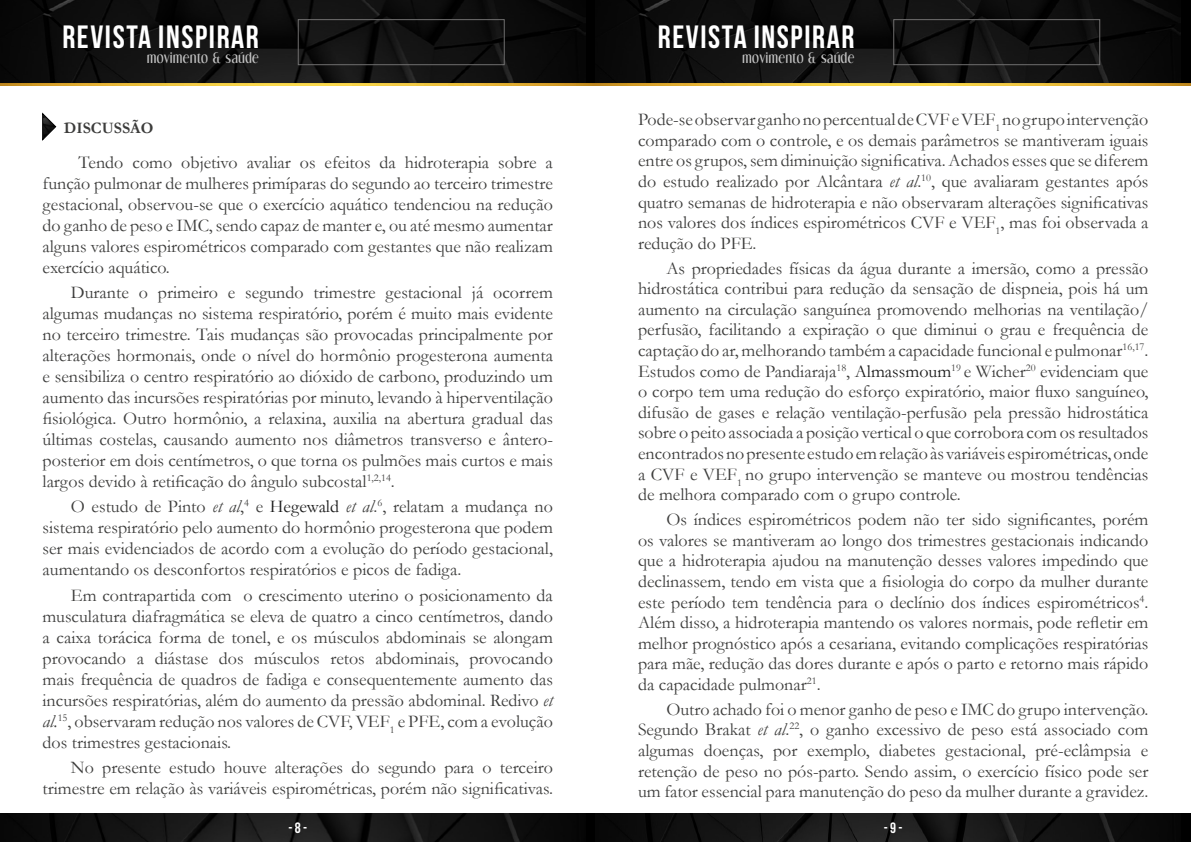
<style>
.page{position:relative;width:1191px;height:842px;background:#fff}
.page>*{position:absolute;margin:0;border:0;box-sizing:border-box;transform-origin:0 0}
.t1{font:700 32.2px "Bebas Neue";letter-spacing:.05em;color:#fff}
.t2{font:18px/20.6px "Garamond";color:#3c3c3b;text-align:justify}
.t3{font:700 16px "Garamond";color:#3c3c3b}
.t4{font:700 15px "Bebas Neue";color:#fff}
.t5{font:12.6px "Dream Orphans";letter-spacing:.05em;color:#c6c6c6}
.s1{font-style:italic}
.s2{color:#1a1a1a}
</style>
<div class="page">
<img style="left:0;top:83px;width:595px;height:2px">
<img style="left:0;top:0;width:585px;height:83px">
<div style="left:298px;top:19px;width:207px;height:46px;border:1px solid #706f6f"></div>
<img style="left:0;top:814px;width:585px;height:28px">
<hr style="left:595px;top:82px;width:596px;height:3px;background:#008a8d">
<img style="left:595px;top:0;width:585px;height:83px">
<div style="left:893px;top:19px;width:207px;height:46px;border:1px solid #706f6f"></div>
<img style="left:595px;top:814px;width:585px;height:28px">
<svg style="left:42px;top:113px;width:14px;height:27px"></svg>
<h1 class="t1" style="left:62px;top:20px;width:198px">REVISTA INSPIRAR</h1>
<p class="t5" style="left:147px;top:50px;width:113px">movimento &amp; saúde</p>
<p class="t3" style="left:64px;top:117px;width:91px">DISCUSSÃO</p>
<p class="t2" style="left:43px;top:151px;width:512px;line-height:21px;text-indent:36px">Tendo como objetivo avaliar os efeitos da hidroterapia sobre a função pulmonar de mulheres primíparas do segundo ao terceiro trimestre gestacional, observou-se que o exercício aquático tendenciou na redução do ganho de peso e IMC, sendo capaz de manter e, ou até mesmo aumentar alguns valores espirométricos comparado com gestantes que não realizam exercício aquático.</p>
<p class="t2" style="left:43px;top:281px;width:512px;line-height:21px;text-indent:28px">Durante o primeiro e segundo trimestre gestacional já ocorrem algumas mudanças no sistema respiratório, porém é muito mais evidente no terceiro trimestre. Tais mudanças são provocadas principalmente por alterações hormonais, onde o nível do hormônio progesterona aumenta e sensibiliza o centro respiratório ao dióxido de carbono, produzindo um aumento das incursões respiratórias por minuto, levando à hiperventilação fisiológica. Outro hormônio, a relaxina, auxilia na abertura gradual das últimas costelas, causando aumento nos diâmetros transverso e ântero&shy;posterior em dois centímetros, o que torna os pulmões mais curtos e mais largos devido à retificação do ângulo subcostal<sup>1,2,14</sup>.</p>
<p class="t2" style="left:43px;top:496px;width:512px;line-height:21px;text-indent:28px">O estudo de Pinto <span class="s1">et al</span>,<sup>4</sup> e <span class="s2">Hegewald</span> <span class="s1">et al</span>.<sup>6</sup>, relatam a mudança no sistema respiratório pelo aumento do hormônio progesterona que podem ser mais evidenciados de acordo com a evolução do período gestacional, aumentando os desconfortos respiratórios e picos de fadiga.</p>
<p class="t2" style="left:43px;top:584px;width:512px;line-height:21px;text-indent:28px">Em contrapartida com o crescimento uterino o posicionamento da musculatura diafragmática se eleva de quatro a cinco centímetros, dando a caixa torácica forma de tonel, e os músculos abdominais se alongam provocando a diástase dos músculos retos abdominais, provocando mais frequência de quadros de fadiga e consequentemente aumento das incursões respiratórias, além do aumento da pressão abdominal. Redivo <span class="s1">et al.</span><sup>15</sup>, observaram redução nos valores de CVF, VEF<sub>1</sub> e PFE, com a evolução dos trimestres gestacionais.</p>
<p class="t2" style="left:43px;top:756px;width:512px;line-height:21px;text-align:right">No presente estudo houve alterações do segundo para o terceiro trimestre em relação às variáveis espirométricas, porém não significativas.</p>
<p class="t4" style="left:288px;top:820px;width:20px">- 8 -</p>
<h1 class="t1" style="left:658px;top:20px;width:198px">REVISTA INSPIRAR</h1>
<p class="t5" style="left:742px;top:50px;width:113px">movimento &amp; saúde</p>
<p class="t2" style="left:638px;top:109px;width:512px">Pode-se observar ganho no percentual de CVF e VEF<sub>1</sub> no grupo intervenção comparado com o controle, e os demais parâmetros se mantiveram iguais entre os grupos, sem diminuição significativa. Achados esses que se diferem do estudo realizado por Alcântara <span class="s1">et al</span>.<sup>10</sup>, que avaliaram gestantes após quatro semanas de hidroterapia e não observaram alterações significativas nos valores dos índices espirométricos CVF e VEF<sub>1</sub>, mas foi observada a redução do PFE.</p>
<p class="t2" style="left:638px;top:257px;width:512px;text-indent:28px">As propriedades físicas da água durante a imersão, como a pressão hidrostática contribui para redução da sensação de dispneia, pois há um aumento na circulação sanguínea promovendo melhorias na ventilação/ perfusão, facilitando a expiração o que diminui o grau e frequência de captação do ar, melhorando também a capacidade funcional e pulmonar<sup>16,17</sup>.<br>Estudos como de Pandiaraja<sup>18</sup>, <span class="s2">Almassmoum</span><sup>19</sup> e Wicher<sup>20</sup> evidenciam que o corpo tem uma redução do esforço expiratório, maior fluxo sanguíneo, difusão de gases e relação ventilação-perfusão pela pressão hidrostática sobre o peito associada a posição vertical o que corrobora com os resultados encontrados no presente estudo em relação às variáveis espirométricas, onde a CVF e VEF<sub>1</sub> no grupo intervenção se manteve ou mostrou tendências de melhora comparado com o grupo controle.</p>
<p class="t2" style="left:638px;top:509px;width:512px;text-indent:28px">Os índices espirométricos podem não ter sido significantes, porém os valores se mantiveram ao longo dos trimestres gestacionais indicando que a hidroterapia ajudou na manutenção desses valores impedindo que declinassem, tendo em vista que a fisiologia do corpo da mulher durante este período tem tendência para o declínio dos índices espirométricos<sup>4</sup>.<br>Além disso, a hidroterapia mantendo os valores normais, pode refletir em melhor prognóstico após a cesariana, evitando complicações respiratórias para mãe, redução das dores durante e após o parto e retorno mais rápido da capacidade pulmonar<sup>21</sup>.</p>
<p class="t2" style="left:638px;top:698px;width:512px;text-indent:28px">Outro achado foi o menor ganho de peso e IMC do grupo intervenção.<br>Segundo Brakat <span class="s1">et al</span>.<sup>22</sup>, o ganho excessivo de peso está associado com algumas doenças, por exemplo, diabetes gestacional, pré-eclâmpsia e retenção de peso no pós-parto. Sendo assim, o exercício físico pode ser um fator essencial para manutenção do peso da mulher durante a gravidez.</p>
<p class="t4" style="left:884px;top:820px;width:20px">- 9 -</p>
</div>
